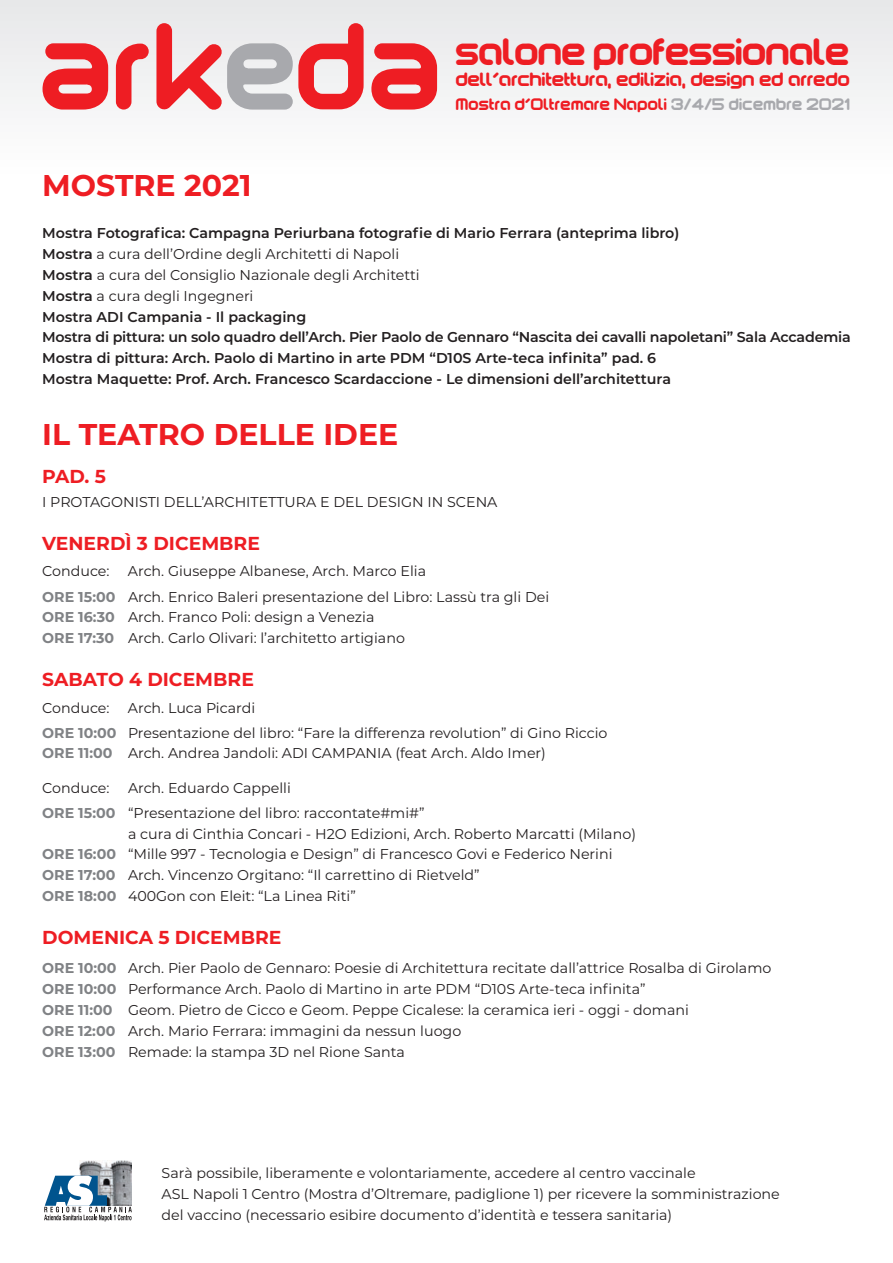
<style>
.page{position:relative;width:893px;height:1263px;background:#fff}
.page>*{position:absolute;margin:0;border:0;box-sizing:border-box;transform-origin:0 0}
.t1{font:30.75px "motschcc";letter-spacing:-.03em;color:#ee1d23}
.t2{font:700 30px "Montserrat";color:#ee1d23}
.t3{font:700 18.75px "Montserrat";color:#ee1d23}
.t4{font:15.6px "motschcc";letter-spacing:-.015em;color:#ee1d23}
.t5{font:14.25px/20.9px "Montserrat";color:#231f20}
.t6{font:600 14.25px/20.9px "Montserrat";color:#231f20}
.t7{font:13.35px "motschcc";letter-spacing:.005em;color:#ee1d23}
.s1{color:#a8a9ad}
.s2{font-weight:400}
.s3{font-weight:700;color:#808285}
</style>
<div class="page">
<div style="left:0;top:0;width:893px;height:174px;background:#f4f5f5"></div>
<svg style="left:43px;top:43px;width:65px;height:67px"></svg>
<svg style="left:371px;top:43px;width:66px;height:67px"></svg>
<svg style="left:116px;top:23px;width:248px;height:87px"></svg>
<img style="left:80px;top:1160px;width:52px;height:16px">
<svg style="left:44px;top:1176px;width:88px;height:45px"></svg>
<h1 class="t1" style="left:456px;top:37px;width:396px">salone professionale</h1>
<p class="t4" style="left:456px;top:72px;width:396px">dell’architettura, edilizia, design ed arredo</p>
<p class="t7" style="left:456px;top:97px;width:396px">Mostra d’Oltremare Napoli <span class="s1">3/4/5 dicembre 2021</span></p>
<h2 class="t2" style="left:42px;top:174px;width:211px">MOSTRE 2021</h2>
<p class="t6" style="left:42px;top:224px;width:810px">Mostra Fotografica: Campagna Periurbana fotografie di Mario Ferrara (anteprima libro)<br>Mostra <span class="s2">a cura dell’Ordine degli Architetti di Napoli<br></span>Mostra <span class="s2">a cura del Consiglio Nazionale degli Architetti<br></span>Mostra <span class="s2">a cura degli Ingegneri<br></span>Mostra ADI Campania - Il packaging<br>Mostra di pittura: un solo quadro dell’Arch. Pier Paolo de Gennaro “Nascita dei cavalli napoletani” Sala Accademia Mostra di pittura: Arch. Paolo di Martino in arte PDM “D10S Arte-teca infinita” pad. 6<br>Mostra Maquette: Prof. Arch. Francesco Scardaccione - Le dimensioni dell’architettura</p>
<h2 class="t2" style="left:42px;top:423px;width:358px">IL TEATRO DELLE IDEE</h2>
<h3 class="t3" style="left:42px;top:469px;width:65px">PAD. 5</h3>
<p class="t5" style="left:42px;top:493px;width:457px">I PROTAGONISTI DELL’ARCHITETTURA E DEL DESIGN IN SCENA</p>
<h3 class="t3" style="left:42px;top:536px;width:219px">VENERDÌ 3 DICEMBRE</h3>
<p class="t5" style="left:42px;top:562px;width:69px">Conduce:</p>
<p class="t5" style="left:42px;top:560px;width:508px;line-height:25px;text-indent:86px">Arch. Giuseppe Albanese, Arch. Marco Elia<br><span class="s3">ORE 15:00</span> Arch. Enrico Baleri presentazione del Libro: Lassù tra gli Dei</p>
<p class="t5" style="left:42px;top:608px;width:364px"><span class="s3">ORE 16:30</span> Arch. Franco Poli: design a Venezia<br><span class="s3">ORE 17:30</span> Arch. Carlo Olivari: l’architetto artigiano</p>
<h3 class="t3" style="left:42px;top:672px;width:213px">SABATO 4 DICEMBRE</h3>
<p class="t5" style="left:42px;top:698px;width:69px">Conduce:</p>
<p class="t5" style="left:42px;top:696px;width:567px;line-height:25px;text-indent:86px">Arch. Luca Picardi<br><span class="s3">ORE 10:00</span> Presentazione del libro: “Fare la differenza revolution” di Gino Riccio</p>
<p class="t5" style="left:42px;top:744px;width:505px"><span class="s3">ORE 11:00</span> Arch. Andrea Jandoli: ADI CAMPANIA (feat Arch. Aldo Imer)</p>
<p class="t5" style="left:42px;top:778px;width:69px">Conduce:</p>
<p class="t5" style="left:42px;top:776px;width:384px;line-height:25px;text-indent:86px">Arch. Eduardo Cappelli<br><span class="s3">ORE 15:00</span> “Presentazione del libro: raccontate#mi#”</p>
<p class="t5" style="left:42px;top:824px;width:595px;text-indent:86px">a cura di Cinthia Concari - H2O Edizioni, Arch. Roberto Marcatti (Milano)<br><span class="s3">ORE 16:00</span> “Mille 997 - Tecnologia e Design” di Francesco Govi e Federico Nerini <span class="s3">ORE 17:00</span> Arch. Vincenzo Orgitano: “Il carrettino di Rietveld”<br><span class="s3">ORE 18:00</span> 400Gon con Eleit: “La Linea Riti”</p>
<h3 class="t3" style="left:42px;top:930px;width:241px">DOMENICA 5 DICEMBRE</h3>
<p class="t5" style="left:42px;top:959px;width:731px"><span class="s3">ORE 10:00</span> Arch. Pier Paolo de Gennaro: Poesie di Architettura recitate dall’attrice Rosalba di Girolamo <span class="s3">ORE 10:00</span> Performance Arch. Paolo di Martino in arte PDM “D10S Arte-teca infinita”<br><span class="s3">ORE 11:00</span> Geom. Pietro de Cicco e Geom. Peppe Cicalese: la ceramica ieri - oggi - domani<br><span class="s3">ORE 12:00</span> Arch. Mario Ferrara: immagini da nessun luogo<br><span class="s3">ORE 13:00</span> Remade: la stampa 3D nel Rione Santa</p>
<p class="t5" style="left:162px;top:1164px;width:620px">Sarà possibile, liberamente e volontariamente, accedere al centro vaccinale<br>ASL Napoli 1 Centro (Mostra d’Oltremare, padiglione 1) per ricevere la somministrazione del vaccino (necessario esibire documento d’identità e tessera sanitaria)</p>
</div>
